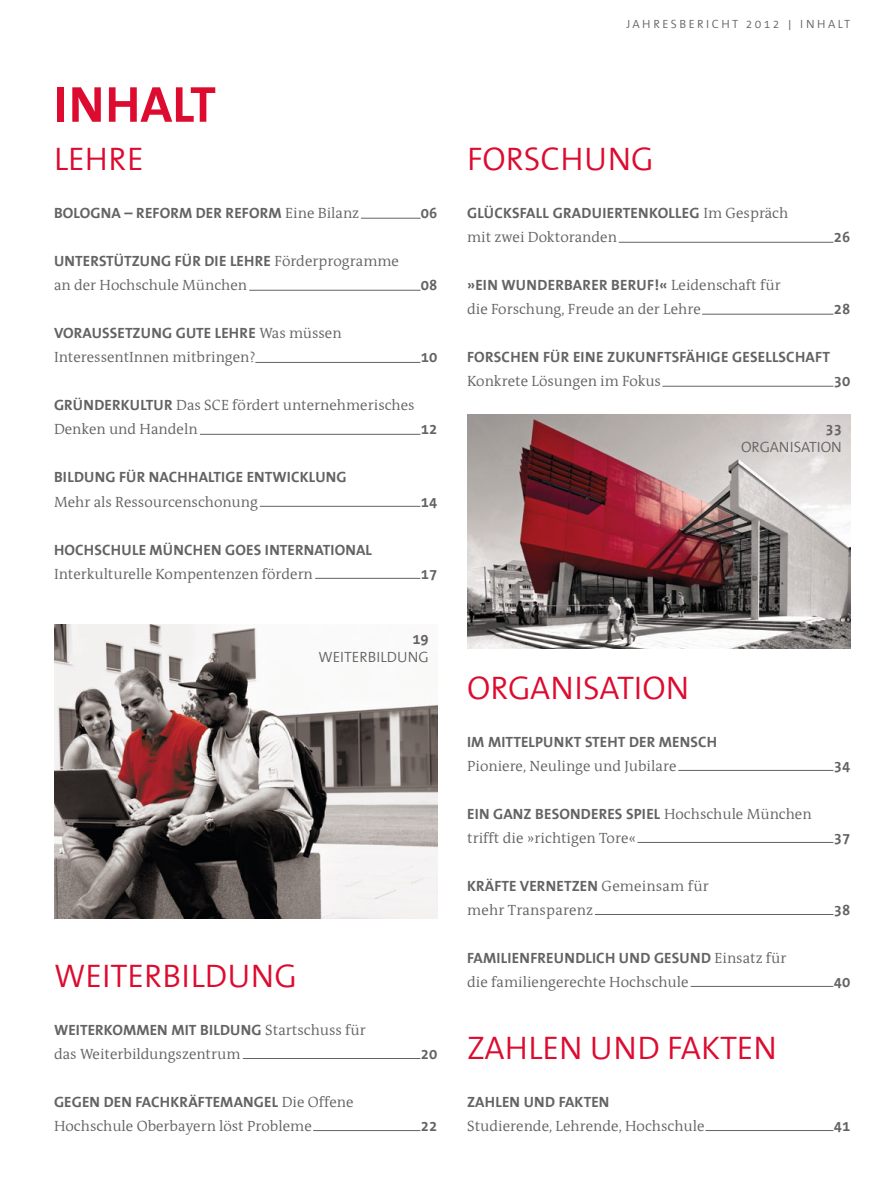
<style>
.page{position:relative;width:893px;height:1191px;background:#fff}
.page>*{position:absolute;margin:0;border:0;box-sizing:border-box;transform-origin:0 0}
.t1{font:700 51px "FHM The Sans";color:#dd0b2f}
.t2{font:33px "FHM The Sans";color:#dd0b2f}
.t3{font:700 15px "FHM The Sans";letter-spacing:.01em;color:#646363}
.t4{font:15px/24px "FHM Antiqua";color:#646363}
.t5{font:700 15px "FHM Antiqua";color:#646363}
.t6{font:15px "FHM The Sans";color:#646363}
.t7{font:12px "FHM The Sans";letter-spacing:.2em;color:#646363}
.s1{font-family:"FHM Antiqua";font-weight:400}
.s2{font-family:"FHM The Sans";font-weight:700}
.s3{font-family:"Franklin Gothic"}
</style>
<div class="page">
<img style="left:467px;top:415px;width:383px;height:233px">
<img style="left:54px;top:624px;width:383px;height:294px">
<hr style="left:361px;top:218px;width:59px;height:1px;background:#646363">
<hr style="left:249px;top:290px;width:171px;height:1px;background:#646363">
<hr style="left:200px;top:434px;width:220px;height:1px;background:#646363">
<hr style="left:315px;top:578px;width:105px;height:1px;background:#646363">
<hr style="left:702px;top:314px;width:131px;height:1px;background:#646363">
<hr style="left:662px;top:386px;width:171px;height:1px;background:#646363">
<hr style="left:678px;top:770px;width:155px;height:1px;background:#646363">
<hr style="left:255px;top:362px;width:165px;height:1px;background:#646363">
<hr style="left:260px;top:506px;width:160px;height:1px;background:#646363">
<hr style="left:243px;top:1058px;width:177px;height:1px;background:#646363">
<hr style="left:637px;top:842px;width:196px;height:1px;background:#646363">
<hr style="left:313px;top:1130px;width:107px;height:1px;background:#646363">
<hr style="left:619px;top:242px;width:214px;height:1px;background:#646363">
<hr style="left:691px;top:986px;width:142px;height:1px;background:#646363">
<hr style="left:705px;top:1130px;width:128px;height:1px;background:#646363">
<hr style="left:595px;top:914px;width:238px;height:1px;background:#646363">
<h1 class="t1" style="left:54px;top:78px;width:164px">INHALT</h1>
<h2 class="t2" style="left:54px;top:142px;width:91px">LEHRE</h2>
<p class="t3" style="left:54px;top:205px;width:307px">BOLOGNA – REFORM DER REFORM <span class="s1">Eine Bilanz</span></p>
<p class="t5" style="left:421px;top:205px;width:18px">06</p>
<p class="t3" style="left:54px;top:253px;width:347px">UNTERSTÜTZUNG FÜR DIE LEHRE <span class="s1">Förderprogramme</span></p>
<p class="t4" style="left:54px;top:274px;width:195px">an der Hochschule München</p>
<p class="t5" style="left:421px;top:277px;width:18px">08</p>
<p class="t3" style="left:54px;top:325px;width:289px">VORAUSSETZUNG GUTE LEHRE <span class="s1">Was müssen</span></p>
<p class="t4" style="left:54px;top:346px;width:203px">InteressentInnen mitbringen?</p>
<p class="t5" style="left:421px;top:349px;width:18px">10</p>
<p class="t4" style="left:54px;top:394px;width:362px"><span class="s2">GRÜNDERKULTUR</span> Das SCE fördert unternehmerisches<br>Denken und Handeln</p>
<p class="t5" style="left:421px;top:421px;width:18px">12</p>
<p class="t3" style="left:54px;top:469px;width:294px">BILDUNG FÜR NACHHALTIGE ENTWICKLUNG</p>
<p class="t4" style="left:54px;top:490px;width:205px">Mehr als Ressourcenschonung</p>
<p class="t5" style="left:421px;top:493px;width:18px">14</p>
<p class="t3" style="left:54px;top:541px;width:320px">HOCHSCHULE MÜNCHEN GOES INTERNATIONAL</p>
<p class="t4" style="left:54px;top:562px;width:260px">Interkulturelle Kompentenzen fördern</p>
<p class="t5" style="left:421px;top:565px;width:18px">17</p>
<p class="t3" style="left:412px;top:630px;width:18px">19</p>
<p class="t6" style="left:318px;top:649px;width:112px">WEITERBILDUNG</p>
<h2 class="t2" style="left:54px;top:958px;width:244px">WEITERBILDUNG</h2>
<p class="t3" style="left:54px;top:1021px;width:313px">WEITERKOMMEN MIT BILDUNG <span class="s1">Startschuss für</span></p>
<p class="t4" style="left:54px;top:1042px;width:188px">das Weiterbildungszentrum</p>
<p class="t5" style="left:421px;top:1045px;width:18px">20</p>
<p class="t3" style="left:54px;top:1093px;width:301px">GEGEN DEN FACHKRÄFTEMANGEL <span class="s1">Die Offene</span></p>
<p class="t4" style="left:54px;top:1114px;width:259px">Hochschule Oberbayern löst Probleme</p>
<p class="t5" style="left:421px;top:1117px;width:18px">22</p>
<p class="t7" style="left:627px;top:17px;width:225px">JAHRESBERICHT 2012 <span class="s3">|</span> INHALT</p>
<h2 class="t2" style="left:467px;top:142px;width:188px">FORSCHUNG</h2>
<p class="t3" style="left:467px;top:205px;width:323px">GLÜCKSFALL GRADUIERTENKOLLEG <span class="s1">Im Gespräch</span></p>
<p class="t4" style="left:467px;top:226px;width:151px">mit zwei Doktoranden</p>
<p class="t5" style="left:834px;top:229px;width:18px">26</p>
<p class="t3" style="left:467px;top:277px;width:315px">»EIN WUNDERBARER BERUF!« <span class="s1">Leidenschaft für</span></p>
<p class="t4" style="left:467px;top:298px;width:235px">die Forschung, Freude an der Lehre</p>
<p class="t5" style="left:834px;top:301px;width:18px">28</p>
<p class="t3" style="left:467px;top:349px;width:364px">FORSCHEN FÜR EINE ZUKUNFTSFÄHIGE GESELLSCHAFT</p>
<p class="t4" style="left:467px;top:370px;width:195px">Konkrete Lösungen im Fokus</p>
<p class="t5" style="left:834px;top:373px;width:18px">30</p>
<p class="t3" style="left:825px;top:421px;width:18px">33</p>
<p class="t6" style="left:741px;top:439px;width:102px">ORGANISATION</p>
<h2 class="t2" style="left:467px;top:670px;width:223px">ORGANISATION</h2>
<p class="t3" style="left:467px;top:733px;width:252px">IM MITTELPUNKT STEHT DER MENSCH</p>
<p class="t4" style="left:467px;top:754px;width:211px">Pioniere, Neulinge und Jubilare</p>
<p class="t5" style="left:834px;top:757px;width:18px">34</p>
<p class="t3" style="left:467px;top:805px;width:346px">EIN GANZ BESONDERES SPIEL <span class="s1">Hochschule München</span></p>
<p class="t4" style="left:467px;top:826px;width:171px">trifft die »richtigen Tore«</p>
<p class="t5" style="left:834px;top:829px;width:18px">37</p>
<p class="t3" style="left:467px;top:877px;width:243px">KRÄFTE VERNETZEN <span class="s1">Gemeinsam für</span></p>
<p class="t4" style="left:467px;top:898px;width:128px">mehr Transparenz</p>
<p class="t5" style="left:834px;top:901px;width:18px">38</p>
<p class="t3" style="left:467px;top:949px;width:321px">FAMILIENFREUNDLICH UND GESUND <span class="s1">Einsatz für</span></p>
<p class="t4" style="left:467px;top:970px;width:223px">die familiengerechte Hochschule</p>
<p class="t5" style="left:834px;top:973px;width:18px">40</p>
<h2 class="t2" style="left:467px;top:1030px;width:311px">ZAHLEN UND FAKTEN</h2>
<p class="t3" style="left:467px;top:1093px;width:144px">ZAHLEN UND FAKTEN</p>
<p class="t4" style="left:467px;top:1114px;width:239px">Studierende, Lehrende, Hochschule</p>
<p class="t5" style="left:834px;top:1117px;width:18px">41</p>
</div>
